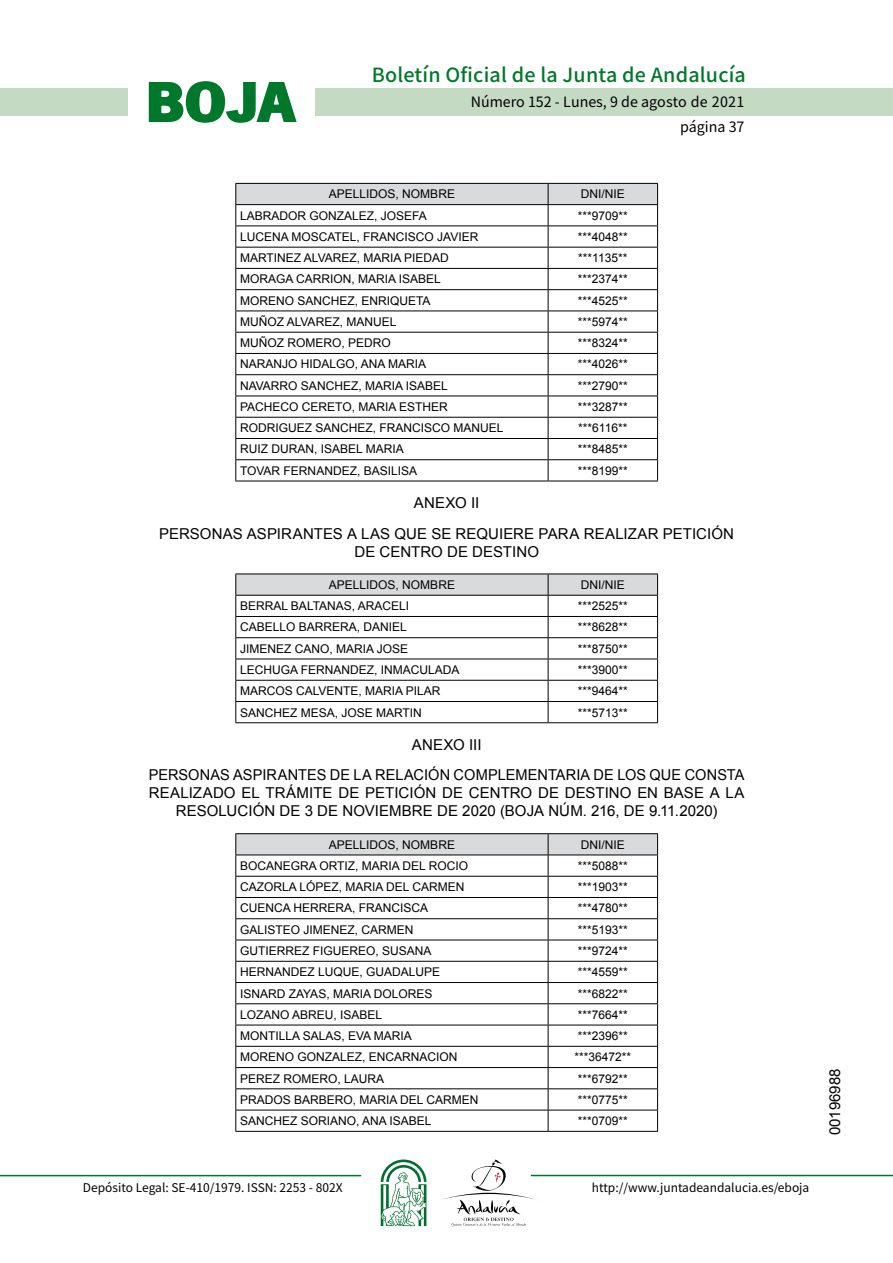
<style>
.page{position:relative;width:893px;height:1263px;background:#fff}
.page>*{position:absolute;margin:0;border:0;box-sizing:border-box;transform-origin:0 0}
.t1{font:700 57.75px "News Got T";color:#00782c;scale:1.14 1}
.t2{font:500 19.5px "Noto Sans HK";letter-spacing:.01em;color:#00782c}
.t3{font:15px/30.8px "Arial";letter-spacing:.005em;color:#000;text-align:center}
.t4{font:14.25px/24.5px "Noto Sans HK";color:#000;text-align:right}
.t5{font:12px "Arial";color:#000}
.t6{font:12px "Noto Sans HK";color:#000}
</style>
<div class="page">
<div style="left:315px;top:88px;width:577px;height:28px;background:#c5dac3"></div>
<div style="left:0;top:88px;width:128px;height:28px;background:#c5dac3"></div>
<hr style="left:0;top:1175px;width:361px;height:1px;background:#00782c">
<hr style="left:531px;top:1175px;width:361px;height:1px;background:#00782c">
<svg style="left:148px;top:81px;width:149px;height:42px"></svg>
<svg style="left:442px;top:1159px;width:100px;height:67px"></svg>
<svg style="left:381px;top:1160px;width:45px;height:66px"></svg>
<svg style="left:235px;top:183px;width:423px;height:298px"></svg>
<hr style="left:235px;top:481px;width:313px;height:1px;background:#000">
<hr style="left:548px;top:481px;width:110px;height:1px;background:#000">
<svg style="left:235px;top:574px;width:423px;height:148px"></svg>
<hr style="left:235px;top:722px;width:313px;height:1px;background:#000">
<hr style="left:548px;top:722px;width:110px;height:1px;background:#000">
<hr style="left:235px;top:833px;width:313px;height:1px;background:#000">
<hr style="left:548px;top:833px;width:110px;height:1px;background:#000">
<svg style="left:235px;top:834px;width:423px;height:297px"></svg>
<hr style="left:235px;top:1131px;width:313px;height:1px;background:#000">
<hr style="left:548px;top:1131px;width:110px;height:1px;background:#000">
<h1 class="t1" style="left:145px;top:68px;width:133px">BOJA</h1>
<h2 class="t2" style="left:372px;top:64px;width:375px">Boletín Oficial de la Junta de Andalucía</h2>
<p class="t4" style="left:470px;top:90px;width:275px">Número 152 - Lunes, 9 de agosto de 2021 página 37</p>
<p class="t5" style="left:329px;top:186px;width:128px">APELLIDOS, NOMBRE</p>
<p class="t5" style="left:581px;top:186px;width:46px">DNI/NIE</p>
<p class="t5" style="left:240px;top:208px;width:188px">LABRADOR GONZALEZ, JOSEFA</p>
<p class="t5" style="left:578px;top:208px;width:52px">***9709**</p>
<p class="t5" style="left:240px;top:229px;width:240px">LUCENA MOSCATEL, FRANCISCO JAVIER</p>
<p class="t5" style="left:578px;top:229px;width:52px">***4048**</p>
<p class="t5" style="left:240px;top:250px;width:210px">MARTINEZ ALVAREZ, MARIA PIEDAD</p>
<p class="t5" style="left:578px;top:250px;width:51px">***1135**</p>
<p class="t5" style="left:240px;top:271px;width:202px">MORAGA CARRION, MARIA ISABEL</p>
<p class="t5" style="left:578px;top:271px;width:52px">***2374**</p>
<p class="t5" style="left:240px;top:293px;width:192px">MORENO SANCHEZ, ENRIQUETA</p>
<p class="t5" style="left:578px;top:293px;width:52px">***4525**</p>
<p class="t5" style="left:240px;top:314px;width:158px">MUÑOZ ALVAREZ, MANUEL</p>
<p class="t5" style="left:578px;top:314px;width:52px">***5974**</p>
<p class="t5" style="left:240px;top:335px;width:152px">MUÑOZ ROMERO, PEDRO</p>
<p class="t5" style="left:578px;top:335px;width:52px">***8324**</p>
<p class="t5" style="left:240px;top:356px;width:188px">NARANJO HIDALGO, ANA MARIA</p>
<p class="t5" style="left:578px;top:356px;width:52px">***4026**</p>
<p class="t5" style="left:240px;top:378px;width:209px">NAVARRO SANCHEZ, MARIA ISABEL</p>
<p class="t5" style="left:578px;top:378px;width:52px">***2790**</p>
<p class="t5" style="left:240px;top:399px;width:209px">PACHECO CERETO, MARIA ESTHER</p>
<p class="t5" style="left:578px;top:399px;width:52px">***3287**</p>
<p class="t5" style="left:240px;top:420px;width:265px">RODRIGUEZ SANCHEZ, FRANCISCO MANUEL</p>
<p class="t5" style="left:578px;top:420px;width:51px">***6116**</p>
<p class="t5" style="left:240px;top:441px;width:165px">RUIZ DURAN, ISABEL MARIA</p>
<p class="t5" style="left:578px;top:441px;width:52px">***8485**</p>
<p class="t5" style="left:240px;top:463px;width:178px">TOVAR FERNANDEZ, BASILISA</p>
<p class="t5" style="left:578px;top:463px;width:52px">***8199**</p>
<p class="t3" style="left:159px;top:487px;width:576px">ANEXO II<br>PERSONAS ASPIRANTES A LAS QUE SE REQUIERE PARA REALIZAR PETICIÓN</p>
<p class="t3" style="left:354px;top:536px;width:186px">DE CENTRO DE DESTINO</p>
<p class="t5" style="left:329px;top:577px;width:128px">APELLIDOS, NOMBRE</p>
<p class="t5" style="left:581px;top:577px;width:46px">DNI/NIE</p>
<p class="t5" style="left:240px;top:598px;width:171px">BERRAL BALTANAS, ARACELI</p>
<p class="t5" style="left:578px;top:598px;width:52px">***2525**</p>
<p class="t5" style="left:240px;top:619px;width:168px">CABELLO BARRERA, DANIEL</p>
<p class="t5" style="left:578px;top:619px;width:52px">***8628**</p>
<p class="t5" style="left:240px;top:641px;width:170px">JIMENEZ CANO, MARIA JOSE</p>
<p class="t5" style="left:578px;top:641px;width:52px">***8750**</p>
<p class="t5" style="left:240px;top:662px;width:221px">LECHUGA FERNANDEZ, INMACULADA</p>
<p class="t5" style="left:578px;top:662px;width:52px">***3900**</p>
<p class="t5" style="left:240px;top:683px;width:202px">MARCOS CALVENTE, MARIA PILAR</p>
<p class="t5" style="left:578px;top:683px;width:52px">***9464**</p>
<p class="t5" style="left:240px;top:704px;width:183px">SANCHEZ MESA, JOSE MARTIN</p>
<p class="t5" style="left:578px;top:704px;width:52px">***5713**</p>
<p class="t3" style="left:149px;top:729px;width:597px">ANEXO III<br>PERSONAS ASPIRANTES DE LA RELACIÓN COMPLEMENTARIA DE LOS QUE CONSTA</p>
<p class="t3" style="left:149px;top:784px;width:597px;line-height:18px">REALIZADO EL TRÁMITE DE PETICIÓN DE CENTRO DE DESTINO EN BASE A LA<br>RESOLUCIÓN DE 3 DE NOVIEMBRE de 2020 (BOJA NÚM. 216, DE 9.11.2020)</p>
<p class="t5" style="left:329px;top:837px;width:128px">APELLIDOS, NOMBRE</p>
<p class="t5" style="left:581px;top:837px;width:46px">DNI/NIE</p>
<p class="t5" style="left:240px;top:858px;width:230px">BOCANEGRA ORTIZ, MARIA DEL ROCIO</p>
<p class="t5" style="left:578px;top:858px;width:52px">***5088**</p>
<p class="t5" style="left:240px;top:879px;width:226px">CAZORLA LÓPEZ, MARIA DEL CARMEN</p>
<p class="t5" style="left:578px;top:879px;width:52px">***1903**</p>
<p class="t5" style="left:240px;top:900px;width:190px">CUENCA HERRERA, FRANCISCA</p>
<p class="t5" style="left:578px;top:900px;width:52px">***4780**</p>
<p class="t5" style="left:240px;top:922px;width:175px">GALISTEO JIMENEZ, CARMEN</p>
<p class="t5" style="left:578px;top:922px;width:52px">***5193**</p>
<p class="t5" style="left:240px;top:943px;width:193px">GUTIERREZ FIGUEREO, SUSANA</p>
<p class="t5" style="left:578px;top:943px;width:52px">***9724**</p>
<p class="t5" style="left:240px;top:964px;width:202px">HERNANDEZ LUQUE, GUADALUPE</p>
<p class="t5" style="left:578px;top:964px;width:52px">***4559**</p>
<p class="t5" style="left:240px;top:985px;width:194px">ISNARD ZAYAS, MARIA DOLORES</p>
<p class="t5" style="left:578px;top:985px;width:52px">***6822**</p>
<p class="t5" style="left:240px;top:1007px;width:144px">LOZANO ABREU, ISABEL</p>
<p class="t5" style="left:578px;top:1007px;width:52px">***7664**</p>
<p class="t5" style="left:240px;top:1028px;width:173px">MONTILLA SALAS, EVA MARIA</p>
<p class="t5" style="left:578px;top:1028px;width:52px">***2396**</p>
<p class="t5" style="left:240px;top:1049px;width:219px">MORENO GONZALEZ, ENCARNACION</p>
<p class="t5" style="left:574px;top:1049px;width:58px">***36472**</p>
<p class="t5" style="left:240px;top:1070px;width:146px">PEREZ ROMERO, LAURA</p>
<p class="t5" style="left:578px;top:1070px;width:52px">***6792**</p>
<p class="t5" style="left:240px;top:1092px;width:240px">PRADOS BARBERO, MARIA DEL CARMEN</p>
<p class="t5" style="left:578px;top:1092px;width:52px">***0775**</p>
<p class="t5" style="left:240px;top:1113px;width:193px">SANCHEZ SORIANO, ANA ISABEL</p>
<p class="t5" style="left:578px;top:1113px;width:52px">***0709**</p>
<p class="t6" style="left:83px;top:1181px;width:261px">Depósito Legal: SE-410/1979. ISSN: 2253 - 802X</p>
<p class="t6" style="left:592px;top:1181px;width:219px">http://www.juntadeandalucia.es/eboja</p>
<p class="t3" style="left:819px;top:1135px;width:68px;rotate:-90deg">00196988</p>
</div>
